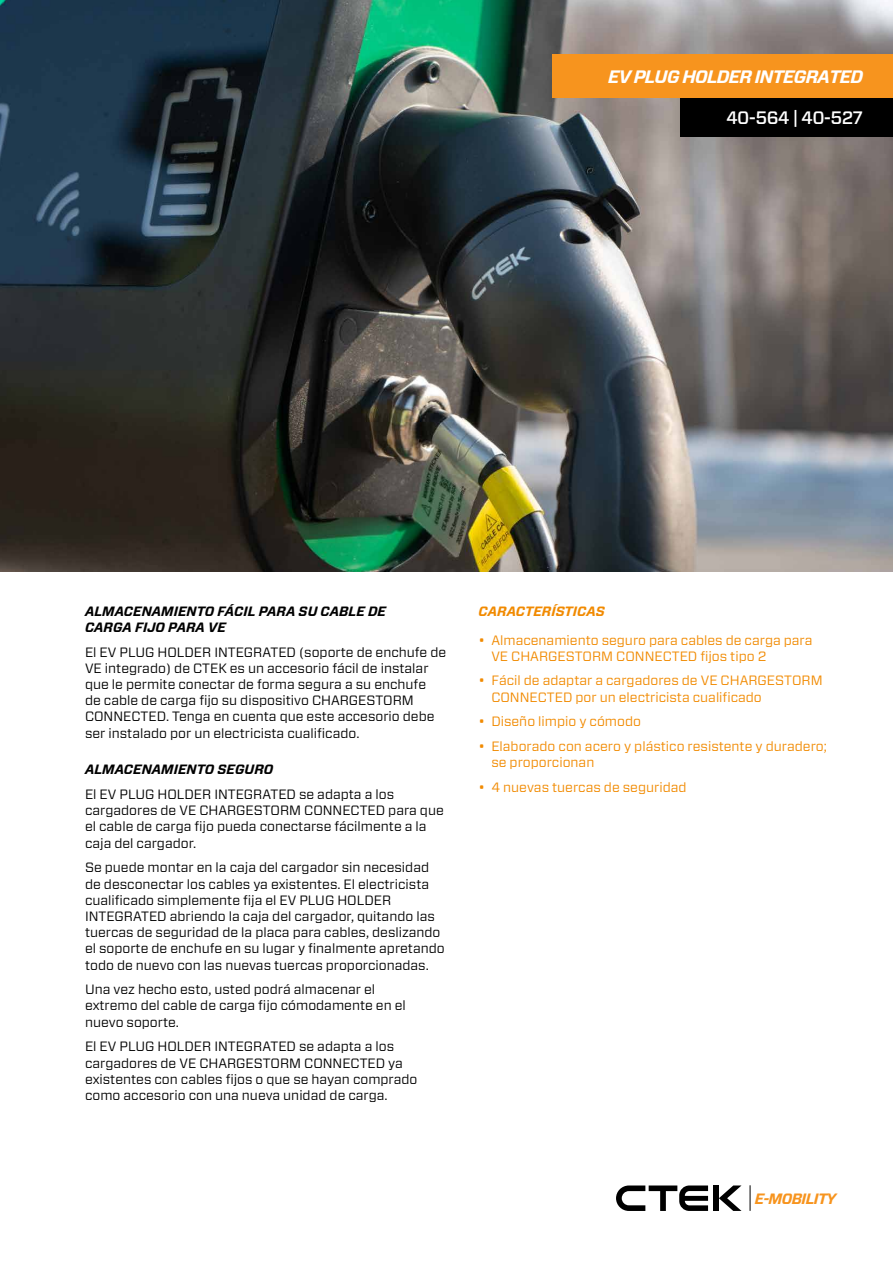
<style>
.page{position:relative;width:893px;height:1263px;background:#fff}
.page>*{position:absolute;margin:0;border:0;box-sizing:border-box;transform-origin:0 0}
.t1{font:italic 700 18px "Forza";letter-spacing:-.04em;color:#fff}
.t2{font:500 18px "Forza";letter-spacing:-.04em;color:#fff}
.t3{font:italic 700 15px "Forza";letter-spacing:-.04em;color:#f7941e}
.t4{font:13.5px/16.2px "Forza";color:#000}
.t5{font:13.5px/16.2px "Forza";color:#f18a00}
.t6{font:italic 700 13.5px/16.2px "Forza";color:#000}
.t7{font:italic 700 13.5px "Forza";color:#f18a00}
</style>
<div class="page">
<img style="left:0;top:0;width:893px;height:572px">
<div style="left:713px;top:1185px;width:6px;height:26px;background:#000"></div>
<svg style="left:719px;top:1185px;width:22px;height:26px"></svg>
<svg style="left:616px;top:1185px;width:92px;height:26px"></svg>
<svg style="left:750px;top:1185px;width:1px;height:26px"></svg>
<div style="left:680px;top:97px;width:213px;height:39px;background:#000"></div>
<div style="left:553px;top:54px;width:340px;height:43px;background:#f7941e"></div>
<h1 class="t1" style="left:608px;top:64px;width:257px">EV PLUG HOLDER INTEGRATED</h1>
<h1 class="t2" style="left:726px;top:106px;width:139px">40-564 | 40-527</h1>
<p class="t6" style="left:85px;top:603px;width:303px">ALMACENAMIENTO FÁCIL PARA SU CABLE DE<br>CARGA FIJO PARA VE</p>
<p class="t4" style="left:85px;top:644px;width:363px">El EV PLUG HOLDER INTEGRATED (soporte de enchufe de VE integrado) de CTEK es un accesorio fácil de instalar que le permite conectar de forma segura a su enchufe<br>de cable de carga fijo su dispositivo CHARGESTORM CONNECTED. Tenga en cuenta que este accesorio debe ser instalado por un electricista cualificado.</p>
<p class="t6" style="left:85px;top:761px;width:190px">ALMACENAMIENTO SEGURO</p>
<p class="t4" style="left:85px;top:786px;width:360px">El EV PLUG HOLDER INTEGRATED se adapta a los cargadores de VE CHARGESTORM CONNECTED para que el cable de carga fijo pueda conectarse fácilmente a la caja del cargador.</p>
<p class="t4" style="left:85px;top:859px;width:361px">Se puede montar en la caja del cargador sin necesidad de desconectar los cables ya existentes. El electricista cualificado simplemente fija el EV PLUG HOLDER INTEGRATED abriendo la caja del cargador, quitando las tuercas de seguridad de la placa para cables, deslizando el soporte de enchufe en su lugar y finalmente apretando todo de nuevo con las nuevas tuercas proporcionadas.</p>
<p class="t4" style="left:85px;top:981px;width:322px">Una vez hecho esto, usted podrá almacenar el extremo del cable de carga fijo cómodamente en el nuevo soporte.</p>
<p class="t4" style="left:85px;top:1038px;width:334px">El EV PLUG HOLDER INTEGRATED se adapta a los cargadores de VE CHARGESTORM CONNECTED ya existentes con cables fijos o que se hayan comprado como accesorio con una nueva unidad de carga.</p>
<p class="t7" style="left:479px;top:602px;width:128px">CARACTERÍSTICAS</p>
<p class="t5" style="left:491px;top:631px;width:323px;text-indent:-13px">• Almacenamiento seguro para cables de carga para<br>VE CHARGESTORM CONNECTED fijos tipo 2</p>
<p class="t5" style="left:491px;top:672px;width:333px;text-indent:-13px">• Fácil de adaptar a cargadores de VE CHARGESTORM<br>CONNECTED por un electricista cualificado</p>
<p class="t5" style="left:479px;top:713px;width:164px">• Diseño limpio y cómodo</p>
<p class="t5" style="left:491px;top:738px;width:337px;text-indent:-13px">• Elaborado con acero y plástico resistente y duradero; se proporcionan</p>
<p class="t5" style="left:479px;top:779px;width:209px">• 4 nuevas tuercas de seguridad</p>
<p class="t3" style="left:755px;top:1188px;width:83px">E-MOBILITY</p>
</div>
